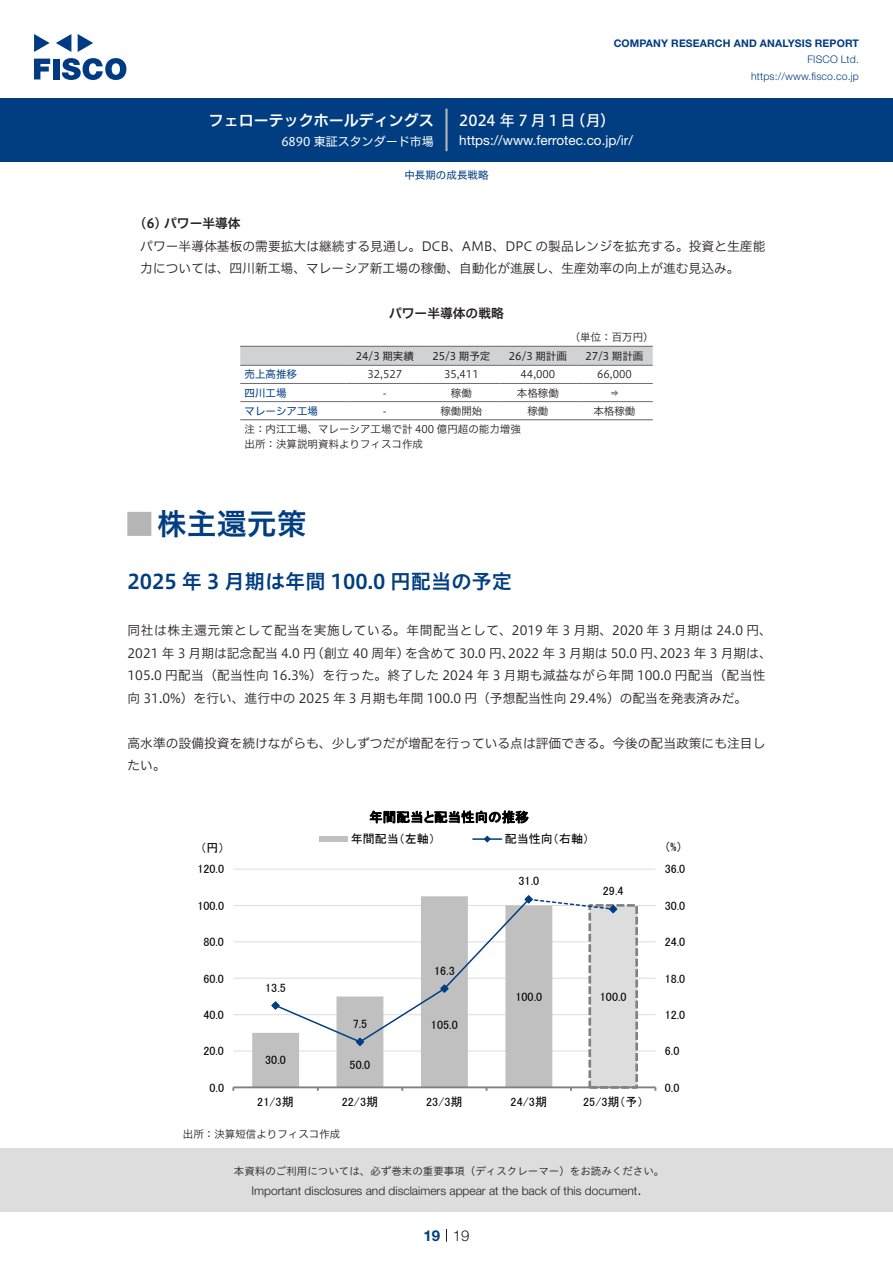
<style>
.page{position:relative;width:893px;height:1263px;background:#fff}
.page>*{position:absolute;margin:0;border:0;box-sizing:border-box;transform-origin:0 0}
.t1{font:30px "Hiragino UD Sans Std N W6";color:#003d81}
.t2{font:24px "Hiragino UD Sans Std N W6";color:#b5b5b6}
.中タイトル{font:20.25px "Hiragino UD Sans Std W6";color:#003d81}
.t3{font:15px "Hiragino UD Sans F Std N W6";color:#fff}
.t4{font:15px "Hiragino UD Sans F Std N W5";letter-spacing:.185em;color:#fff}
.t5{font:300 15px "Helvetica Neue LT Std";color:#231f20}
.t6{font:700 15px "Helvetica Neue LT Std";color:#003d81}
.t7{font:13.5px "Helvetica Neue LT Std";color:#fff}
.t8{font:13.5px "MS P Gothic";letter-spacing:.01em;color:#000}
.本文{font:12.75px/22.5px "Hiragino UD Sans F Std N W3";color:#231f20}
.本文3mm{font:12.75px/22.5px "Hiragino UD Sans F Std N W3";color:#231f20}
.本文-2{font:12.75px/22.5px "Hiragino UD Sans F Std N W3";letter-spacing:.045em;color:#231f20;text-align:right}
.小タイトル3mm{font:12.75px "Hiragino UD Sans F Std N W6";color:#231f20}
.チャートタイトル{font:12.75px "Hiragino UD Sans F Std N W6";color:#231f20}
.t9{font:12.15px "MS P Gothic";color:#000}
.t10{font:12px "MS P Gothic";letter-spacing:.005em;color:#000}
.t11{font:300 12px "Helvetica Neue LT Std";color:#231f20}
.t12{font:12px "Hiragino UD Sans F Std N W4";color:#fff}
.表組み基本スタイル{font:10.5px "Hiragino UD Sans F Std N W3";color:#231f20}
.t13{font:10.5px "Hiragino UD Sans Std W3";color:#231f20}
.t14{font:700 10.5px "Helvetica Neue LT Std";letter-spacing:.015em;color:#003d81}
.t15{font:300 10.5px/16.5px "Helvetica Neue LT Std";letter-spacing:.015em;color:#003d81;text-align:right}
.表上{font:10.5px "Hiragino UD Sans F Std N W4";color:#231f20}
.表左{font:10.5px "Hiragino UD Sans F Std N W4";color:#003d81}
.ヘッダー{font:10.5px "Hiragino UD Sans F Std N W4";color:#003d81}
.表単位{font:10.5px "Hiragino UD Sans F Std N W3";color:#231f20}
</style>
<div class="page">
<div style="left:0;top:1148px;width:893px;height:64px;background:#ddd"></div>
<svg style="left:34px;top:59px;width:16px;height:20px"></svg>
<div style="left:53px;top:59px;width:6px;height:20px;background:#003a83"></div>
<svg style="left:62px;top:58px;width:64px;height:22px"></svg>
<svg style="left:34px;top:34px;width:16px;height:18px"></svg>
<svg style="left:78px;top:34px;width:15px;height:18px"></svg>
<svg style="left:56px;top:34px;width:15px;height:18px"></svg>
<div style="left:0;top:98px;width:893px;height:64px;background:#003d81"></div>
<hr style="left:445px;top:109px;width:3px;height:42px;background:#b5b5b6">
<svg style="left:446px;top:1229px;width:1px;height:13px"></svg>
<div style="left:240px;top:347px;width:413px;height:18px;background:#d1d2d4"></div>
<hr style="left:240px;top:365px;width:107px;height:1px;background:#6c6d70">
<hr style="left:347px;top:365px;width:76px;height:1px;background:#6c6d70">
<hr style="left:423px;top:365px;width:77px;height:1px;background:#6c6d70">
<hr style="left:500px;top:365px;width:76px;height:1px;background:#6c6d70">
<hr style="left:576px;top:365px;width:77px;height:1px;background:#6c6d70">
<hr style="left:240px;top:383px;width:107px;height:1px;background:#6c6d70">
<hr style="left:347px;top:383px;width:76px;height:1px;background:#6c6d70">
<hr style="left:423px;top:383px;width:77px;height:1px;background:#6c6d70">
<hr style="left:500px;top:383px;width:76px;height:1px;background:#6c6d70">
<hr style="left:576px;top:383px;width:77px;height:1px;background:#6c6d70">
<hr style="left:240px;top:401px;width:107px;height:1px;background:#6c6d70">
<hr style="left:347px;top:401px;width:76px;height:1px;background:#6c6d70">
<hr style="left:423px;top:401px;width:77px;height:1px;background:#6c6d70">
<hr style="left:500px;top:401px;width:76px;height:1px;background:#6c6d70">
<hr style="left:576px;top:401px;width:77px;height:1px;background:#6c6d70">
<hr style="left:240px;top:346px;width:107px;height:1px;background:#6c6d70">
<hr style="left:347px;top:346px;width:76px;height:1px;background:#6c6d70">
<hr style="left:423px;top:346px;width:77px;height:1px;background:#6c6d70">
<hr style="left:500px;top:346px;width:76px;height:1px;background:#6c6d70">
<hr style="left:576px;top:346px;width:77px;height:1px;background:#6c6d70">
<hr style="left:240px;top:419px;width:107px;height:1px;background:#6c6d70">
<hr style="left:347px;top:419px;width:76px;height:1px;background:#6c6d70">
<hr style="left:423px;top:419px;width:77px;height:1px;background:#6c6d70">
<hr style="left:500px;top:419px;width:76px;height:1px;background:#6c6d70">
<hr style="left:576px;top:419px;width:77px;height:1px;background:#6c6d70">
<hr style="left:233px;top:1051px;width:422px;height:1px;background:#ddd">
<hr style="left:233px;top:1014px;width:422px;height:1px;background:#ddd">
<hr style="left:233px;top:978px;width:422px;height:1px;background:#ddd">
<hr style="left:233px;top:941px;width:422px;height:1px;background:#ddd">
<hr style="left:233px;top:905px;width:422px;height:1px;background:#ddd">
<hr style="left:233px;top:869px;width:422px;height:1px;background:#ddd">
<div style="left:590px;top:905px;width:47px;height:182px;background:#ddd"></div>
<div style="left:588px;top:904px;width:50px;height:184px;border:3px dashed #808080"></div>
<svg style="left:252px;top:941px;width:300px;height:145px;fill:#c0c0c0"></svg>
<hr style="left:233px;top:1086px;width:422px;height:2px;background:#808080">
<svg style="left:271px;top:895px;width:347px;height:152px"></svg>
<div style="left:319px;top:836px;width:29px;height:6px;background:#c0c0c0"></div>
<hr style="left:473px;top:838px;width:29px;height:2px;background:#003d81">
<svg style="left:483px;top:835px;width:8px;height:8px"></svg>
<p class="t3" style="left:209px;top:109px;width:227px">フェローテックホールディングス</p>
<p class="t12" style="left:281px;top:132px;width:154px">6890 東証スタンダード市場</p>
<p class="t14" style="left:614px;top:37px;width:247px">COMPANY RESEARCH AND ANALYSIS REPORT</p>
<p class="t15" style="left:751px;top:51px;width:109px">FISCO Ltd. https://www.fisco.co j p.</p>
<p class="t4" style="left:459px;top:109px;width:118px">2024年7月1日</p>
<p class="t4" style="left:571px;top:109px;width:46px">（月(</p>
<p class="t7" style="left:459px;top:132px;width:175px">https://www.ferrotec. c o j p. /i r/</p>
<p class="ヘッダー" style="left:404px;top:167px;width:85px">中長期の成長戦略</p>
<p class="小タイトル3mm" style="left:140px;top:214px;width:102px">6( ) パワー半導体</p>
<p class="本文3mm" style="left:140px;top:234px;width:627px">パワー半導体基板の需要拡大は継続する見通し。DCB、AMB、DPC の製品レンジを拡充する。投資と生産能力については、四川新工場、マレーシア新工場の稼働、自動化が進展し、生産効率の向上が進む見込み。</p>
<p class="チャートタイトル" style="left:389px;top:304px;width:116px">パワー半導体の戦略</p>
<p class="表単位" style="left:570px;top:329px;width:85px">（単位：百万円(</p>
<p class="表上" style="left:585px;top:348px;width:60px">27/3 期計画</p>
<p class="表上" style="left:356px;top:348px;width:60px">24/3 期実績</p>
<p class="表上" style="left:432px;top:348px;width:60px">25/3 期予定</p>
<p class="表上" style="left:509px;top:348px;width:60px">26/3 期計画</p>
<p class="表左" style="left:244px;top:366px;width:54px">売上高推移</p>
<p class="表組み基本スタイル" style="left:367px;top:366px;width:36px">32,527</p>
<p class="表組み基本スタイル" style="left:444px;top:366px;width:36px">35,411</p>
<p class="表組み基本スタイル" style="left:521px;top:366px;width:36px">44,000</p>
<p class="表組み基本スタイル" style="left:597px;top:366px;width:36px">66,000</p>
<p class="表左" style="left:244px;top:385px;width:43px">四川工場</p>
<p class="表組み基本スタイル" style="left:383px;top:385px;width:5px">-</p>
<p class="表組み基本スタイル" style="left:451px;top:385px;width:22px">稼働</p>
<p class="表組み基本スタイル" style="left:517px;top:385px;width:43px">本格稼働</p>
<p class="表組み基本スタイル" style="left:609px;top:385px;width:12px">⇒</p>
<p class="表組み基本スタイル" style="left:440px;top:403px;width:43px">稼働開始</p>
<p class="表組み基本スタイル" style="left:527px;top:403px;width:22px">稼働</p>
<p class="表左" style="left:244px;top:403px;width:75px">マレーシア工場</p>
<p class="表組み基本スタイル" style="left:244px;top:421px;width:278px">注：内江工場、マレーシア工場で計 400 億円超の能力増強</p>
<p class="表組み基本スタイル" style="left:244px;top:436px;width:180px">出所：決算説明資料よりフィスコ作成</p>
<p class="表組み基本スタイル" style="left:383px;top:403px;width:5px">-</p>
<p class="表組み基本スタイル" style="left:593px;top:403px;width:43px">本格稼働</p>
<p class="t1" style="left:157px;top:501px;width:151px">株主還元策</p>
<p class="t2" style="left:128px;top:506px;width:25px">█</p>
<p class="中タイトル" style="left:128px;top:566px;width:386px">2025 年 3 月期は年間 100.0 円配当の予定</p>
<p class="本文-2" style="left:128px;top:618px;width:646px">同社は株主還元策として配当を実施している。年間配当として、2019 年 3 月期、2020 年 3 月期は 24.0 円、<br>2023 年 3 月期は、</p>
<p class="本文" style="left:128px;top:641px;width:639px">2021 年 3 月期は記念配当 4.0 円<br>105.0 円配当（配当性向 16.3%）を行った。終了した 2024 年 3 月期も減益ながら年間 100.0 円配当（配当性向 31.0%）を行い、進行中の 2025 年 3 月期も年間 100.0 円（予想配当性向 29.4%）の配当を発表済みだ。</p>
<p class="本文" style="left:128px;top:731px;width:639px">高水準の設備投資を続けながらも、少しずつだが増配を行っている点は評価できる。今後の配当政策にも注目したい。</p>
<p class="本文" style="left:311px;top:641px;width:100px">（創立 40 周年）</p>
<p class="本文" style="left:508px;top:641px;width:159px">2022 年 3 月期は 50.0 円、</p>
<p class="本文" style="left:405px;top:641px;width:111px">を含めて 30.0 円、</p>
<p class="t10" style="left:200px;top:842px;width:26px">円（ (</p>
<p class="t10" style="left:198px;top:863px;width:28px">120.0</p>
<p class="t10" style="left:198px;top:899px;width:28px">100.0</p>
<p class="t9" style="left:204px;top:936px;width:22px">80.0</p>
<p class="t10" style="left:204px;top:972px;width:22px">60.0</p>
<p class="t10" style="left:204px;top:1009px;width:22px">40.0</p>
<p class="t10" style="left:204px;top:1045px;width:22px">20.0</p>
<p class="t10" style="left:210px;top:1081px;width:16px">0.0</p>
<p class="t10" style="left:265px;top:981px;width:22px">13.5</p>
<p class="t10" style="left:265px;top:1054px;width:22px">30.0</p>
<p class="t10" style="left:257px;top:1096px;width:38px">21/3期</p>
<p class="t8" style="left:369px;top:810px;width:161px">年間配当と配当性向の推移</p>
<p class="t10" style="left:505px;top:833px;width:86px">配当性向（右軸(</p>
<p class="t10" style="left:351px;top:833px;width:86px">年間配当（左軸）</p>
<p class="t9" style="left:518px;top:875px;width:22px">31.0</p>
<p class="t10" style="left:603px;top:885px;width:22px">29.4</p>
<p class="t10" style="left:353px;top:1018px;width:16px">7.5</p>
<p class="t10" style="left:350px;top:1058px;width:22px">50.0</p>
<p class="t9" style="left:434px;top:964px;width:22px">16.3</p>
<p class="t10" style="left:431px;top:1019px;width:28px">105.0</p>
<p class="t10" style="left:515px;top:990px;width:28px">100.0</p>
<p class="t10" style="left:600px;top:990px;width:28px">100.0</p>
<p class="t10" style="left:342px;top:1096px;width:38px">22/3期</p>
<p class="t10" style="left:426px;top:1096px;width:38px">23/3期</p>
<p class="t10" style="left:511px;top:1096px;width:38px">24/3期</p>
<p class="t10" style="left:583px;top:1096px;width:62px">25/3期予（ (</p>
<p class="表組み基本スタイル" style="left:183px;top:1126px;width:159px">出所：決算短信よりフィスコ作成</p>
<p class="t10" style="left:664px;top:840px;width:20px">(%)</p>
<p class="t10" style="left:665px;top:863px;width:22px">36.0</p>
<p class="t10" style="left:665px;top:899px;width:22px">30.0</p>
<p class="t9" style="left:665px;top:936px;width:22px">24.0</p>
<p class="t10" style="left:665px;top:972px;width:22px">18.0</p>
<p class="t10" style="left:665px;top:1009px;width:22px">12.0</p>
<p class="t10" style="left:665px;top:1045px;width:16px">6.0</p>
<p class="t10" style="left:665px;top:1081px;width:16px">0.0</p>
<p class="t13" style="left:234px;top:1163px;width:432px">本資料のご利用については、必ず巻末の重要事項（ディスクレーマー）をお読みください。</p>
<p class="t5" style="left:637px;top:1180px;width:6px">.</p>
<p class="t11" style="left:251px;top:1183px;width:387px">Important disclosures and disclaimers appear at the back of this document</p>
<p class="t6" style="left:423px;top:1226px;width:18px">19</p>
<p class="t5" style="left:453px;top:1226px;width:18px">19</p>
</div>
